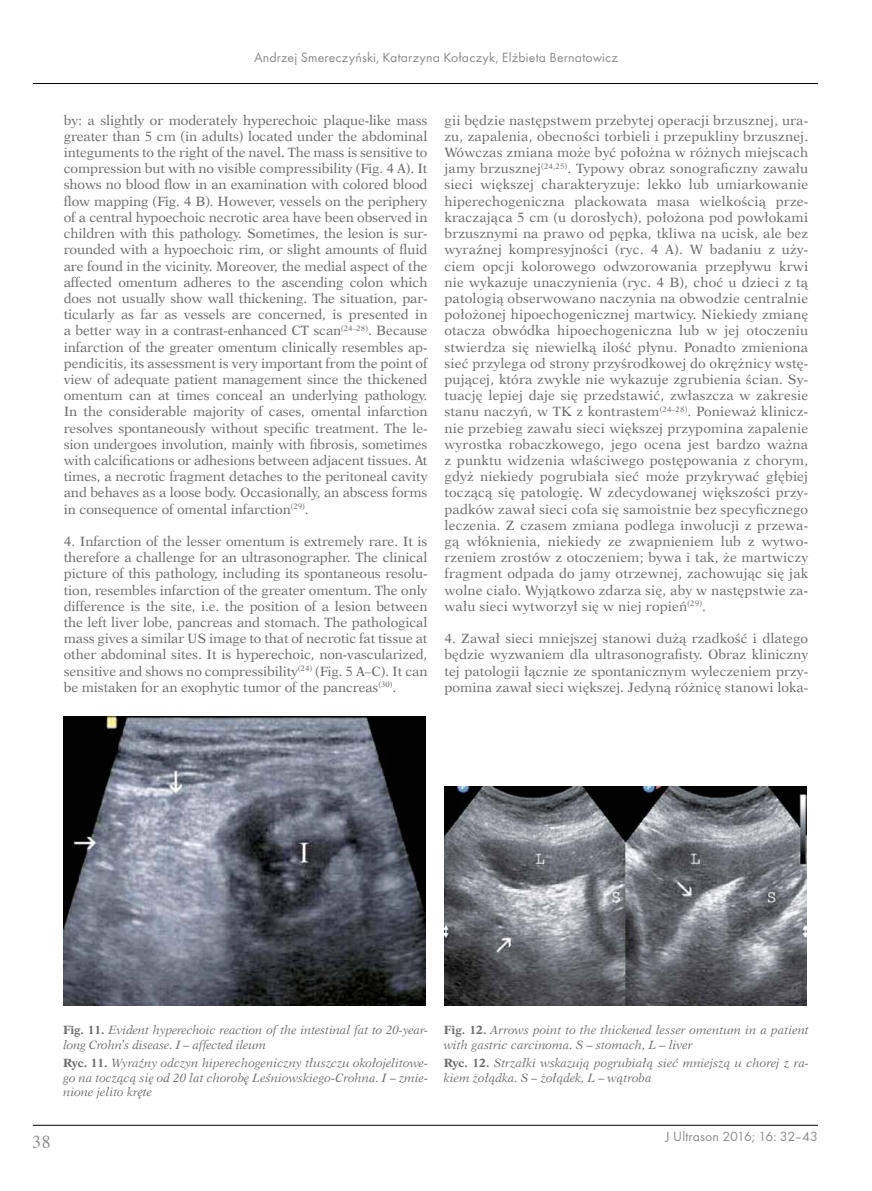
<style>
.page{position:relative;width:872px;height:1191px;background:#fff}
.page>*{position:absolute;margin:0;border:0;box-sizing:border-box;transform-origin:0 0}
.t1{font:18px "Times";color:#6e6e6e}
.t2{font:13.8px "Futura TCE";letter-spacing:.01em;color:#6e6e6e}
.t3{font:13.5px/16.2px "Dutch 823 EU";letter-spacing:-.005em;color:#6e6e6e;text-align:justify}
.t4{font:italic 12px/14.4px "Dutch 823 EU";color:#6e6e6e}
.s1{font-weight:700;font-style:normal}
</style>
<div class="page">
<hr style="left:33px;top:1125px;width:785px;height:1px;background:#000">
<hr style="left:33px;top:83px;width:785px;height:1px;background:#000">
<img style="left:64px;top:716px;width:361px;height:289px">
<img style="left:444px;top:786px;width:362px;height:219px">
<p class="t2" style="left:254px;top:49px;width:365px">Andrzej Smereczyński, Katarzyna Kołaczyk, Elżbieta Bernatowicz</p>
<p class="t3" style="left:64px;top:112px;width:365px">by: a slightly or moderately hyperechoic plaque-like mass greater than 5 cm (in adults) located under the abdominal integuments to the right of the navel. The mass is sensitive to compression but with no visible compressibility (Fig. 4 A). It shows no blood flow in an examination with colored blood flow mapping (Fig. 4 B). However, vessels on the periphery of a central hypoechoic necrotic area have been observed in children with this pathology. Sometimes, the lesion is sur&shy;rounded with a hypoechoic rim, or slight amounts of fluid are found in the vicinity. Moreover, the medial aspect of the affected omentum adheres to the ascending colon which does not usually show wall thickening. The situation, par&shy;ticularly as far as vessels are concerned, is presented in a better way in a contrast-enhanced CT scan<sup>(24–28)</sup>. Because infarction of the greater omentum clinically resembles ap&shy;pendicitis, its assessment is very important from the point of view of adequate patient management since the thickened omentum can at times conceal an underlying pathology.<br>In the considerable majority of cases, omental infarction resolves spontaneously without specific treatment. The le&shy;sion undergoes involution, mainly with fibrosis, sometimes with calcifications or adhesions between adjacent tissues. At times, a necrotic fragment detaches to the peritoneal cavity and behaves as a loose body. Occasionally, an abscess forms in consequence of omental infarction<sup>(29)</sup>.</p>
<p class="t3" style="left:64px;top:533px;width:365px">4. Infarction of the lesser omentum is extremely rare. It is therefore a challenge for an ultrasonographer. The clinical picture of this pathology, including its spontaneous resolu&shy;tion, resembles infarction of the greater omentum. The only difference is the site, i.e. the position of a lesion between the left liver lobe, pancreas and stomach. The pathological mass gives a similar US image to that of necrotic fat tissue at other abdominal sites. It is hyperechoic, non-vascularized, sensitive and shows no compressibility<sup>(24)</sup> (Fig. 5 A–C). It can be mistaken for an exophytic tumor of the pancreas<sup>(30)</sup>.</p>
<p class="t3" style="left:444px;top:112px;width:365px">gii będzie następstwem przebytej operacji brzusznej, ura&shy;zu, zapalenia, obecności torbieli i przepukliny brzusznej.<br>Wówczas zmiana może być położna w różnych miejscach jamy brzusznej<sup>(24,25)</sup>. Typowy obraz sonograficzny zawału sieci większej charakteryzuje: lekko lub umiarkowanie hiperechogeniczna plackowata masa wielkością prze&shy;kraczająca 5 cm (u dorosłych), położona pod powłokami brzusznymi na prawo od pępka, tkliwa na ucisk, ale bez wyraźnej kompresyjności (ryc. 4 A). W badaniu z uży&shy;ciem opcji kolorowego odwzorowania przepływu krwi nie wykazuje unaczynienia (ryc. 4 B), choć u dzieci z tą patologią obserwowano naczynia na obwodzie centralnie położonej hipoechogenicznej martwicy. Niekiedy zmianę otacza obwódka hipoechogeniczna lub w jej otoczeniu stwierdza się niewielką ilość płynu. Ponadto zmieniona sieć przylega od strony przyśrodkowej do okrężnicy wstę&shy;pującej, która zwykle nie wykazuje zgrubienia ścian. Sy&shy;tuację lepiej daje się przedstawić, zwłaszcza w zakresie stanu naczyń, w TK z kontrastem<sup>(24–28)</sup>. Ponieważ klinicz&shy;nie przebieg zawału sieci większej przypomina zapalenie wyrostka robaczkowego, jego ocena jest bardzo ważna z punktu widzenia właściwego postępowania z chorym, gdyż niekiedy pogrubiała sieć może przykrywać głębiej toczącą się patologię. W zdecydowanej większości przy&shy;padków zawał sieci cofa się samoistnie bez specyficznego leczenia. Z czasem zmiana podlega inwolucji z przewa&shy;gą włóknienia, niekiedy ze zwapnieniem lub z wytwo&shy;rzeniem zrostów z otoczeniem; bywa i tak, że martwiczy fragment odpada do jamy otrzewnej, zachowując się jak wolne ciało. Wyjątkowo zdarza się, aby w następstwie za&shy;wału sieci wytworzył się w niej ropień<sup>(29)</sup>.</p>
<p class="t3" style="left:444px;top:630px;width:365px">4. Zawał sieci mniejszej stanowi dużą rzadkość i dlatego będzie wyzwaniem dla ultrasonografisty. Obraz kliniczny tej patologii łącznie ze spontanicznym wyleczeniem przy&shy;pomina zawał sieci większej. Jedyną różnicę stanowi loka-</p>
<p class="t4" style="left:63px;top:1023px;width:366px"><span class="s1">Fig. 11.</span> Evident hyperechoic reaction of the intestinal fat to 20-year&shy;long Crohn’s disease. I – affected ileum</p>
<p class="t4" style="left:63px;top:1056px;width:366px;text-align:justify"><span class="s1">Ryc. 11.</span> Wyraźny odczyn hiperechogeniczny tłuszczu okołojelitowe&shy;go na toczącą się od 20 lat chorobę Leśniowskiego-Crohna. I – zmie&shy;nione jelito kręte</p>
<p class="t4" style="left:444px;top:1023px;width:366px"><span class="s1">Fig. 12.</span> Arrows point to the thickened lesser omentum in a patient with gastric carcinoma. S – stomach, L – liver</p>
<p class="t4" style="left:444px;top:1056px;width:366px"><span class="s1">Ryc. 12.</span> Strzałki wskazują pogrubiałą sieć mniejszą u chorej z ra&shy;kiem żołądka. S – żołądek, L – wątroba</p>
<h1 class="t1" style="left:33px;top:1125px;width:19px">38</h1>
<p class="t2" style="left:665px;top:1128px;width:154px">J Ultrason 2016; 16: 32–43</p>
</div>
